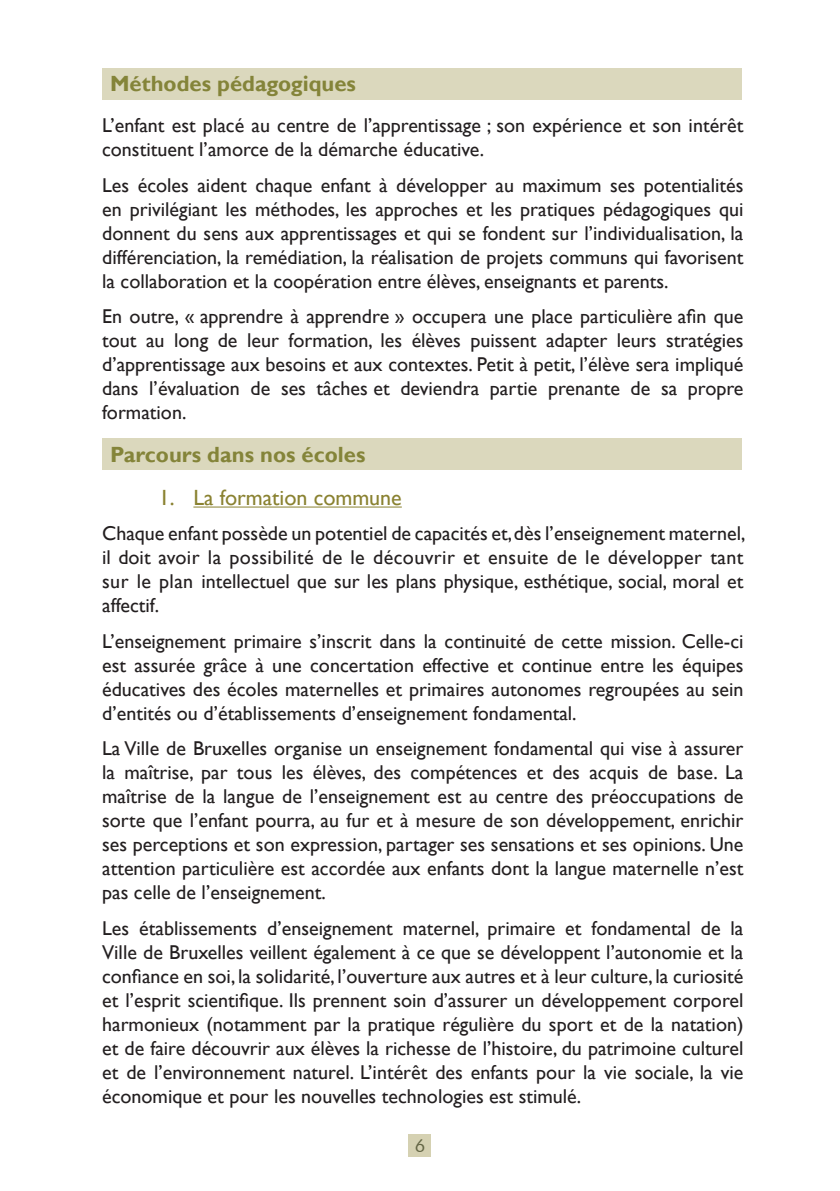
<style>
.page{position:relative;width:840px;height:1191px;background:#fff}
.page>*{position:absolute;margin:0;border:0;box-sizing:border-box;transform-origin:0 0}
.t1{font:700 22px "Gill Sans";color:#848439}
.t2{font:22px "Gill Sans";color:#8a8231}
.t3{font:20px/24px "Gill Sans";color:#231f20;text-align:justify}
</style>
<div class="page">
<div style="left:408px;top:1134px;width:23px;height:23px;background:#d5d1b2"></div>
<hr style="left:193px;top:506px;width:208px;height:1px;background:#8a8231">
<div style="left:102px;top:68px;width:639px;height:31px;background:#dbd8bd"></div>
<div style="left:102px;top:438px;width:639px;height:31px;background:#dbd8bd"></div>
<p class="t1" style="left:110px;top:71px;width:247px">Méthodes pédagogiques</p>
<p class="t3" style="left:102px;top:114px;width:642px">L’enfant est placé au centre de l’apprentissage ; son expérience et son intérêt constituent l’amorce de la démarche éducative.</p>
<p class="t3" style="left:102px;top:173px;width:642px">Les écoles aident chaque enfant à développer au maximum ses potentialités en privilégiant les méthodes, les approches et les pratiques pédagogiques qui donnent du sens aux apprentissages et qui se fondent sur l’individualisation, la différenciation, la remédiation, la réalisation de projets communs qui favorisent la collaboration et la coopération entre élèves, enseignants et parents.</p>
<p class="t3" style="left:102px;top:305px;width:642px">En outre, « apprendre à apprendre » occupera une place particulière afin que tout au long de leur formation, les élèves puissent adapter leurs stratégies d’apprentissage aux besoins et aux contextes. Petit à petit, l’élève sera impliqué dans l’évaluation de ses tâches et deviendra partie prenante de sa propre formation.</p>
<p class="t1" style="left:110px;top:441px;width:256px">Parcours dans nos écoles</p>
<p class="t2" style="left:193px;top:485px;width:210px">La formation commune</p>
<p class="t3" style="left:102px;top:522px;width:644px">Chaque enfant possède un potentiel de capacités et, dès l’enseignement maternel, il doit avoir la possibilité de le découvrir et ensuite de le développer tant sur le plan intellectuel que sur les plans physique, esthétique, social, moral et affectif.</p>
<p class="t3" style="left:102px;top:629px;width:642px">L’enseignement primaire s’inscrit dans la continuité de cette mission. Celle-ci est assurée grâce à une concertation effective et continue entre les équipes éducatives des écoles maternelles et primaires autonomes regroupées au sein d’entités ou d’établissements d’enseignement fondamental.</p>
<p class="t3" style="left:102px;top:737px;width:642px">La Ville de Bruxelles organise un enseignement fondamental qui vise à assurer la maîtrise, par tous les élèves, des compétences et des acquis de base. La maîtrise de la langue de l’enseignement est au centre des préoccupations de sorte que l’enfant pourra, au fur et à mesure de son développement, enrichir ses perceptions et son expression, partager ses sensations et ses opinions. Une attention particulière est accordée aux enfants dont la langue maternelle n’est pas celle de l’enseignement.</p>
<p class="t3" style="left:102px;top:916px;width:642px">Les établissements d’enseignement maternel, primaire et fondamental de la Ville de Bruxelles veillent également à ce que se développent l’autonomie et la confiance en soi, la solidarité, l’ouverture aux autres et à leur culture, la curiosité et l’esprit scientifique. Ils prennent soin d’assurer un développement corporel harmonieux (notamment par la pratique régulière du sport et de la natation) et de faire découvrir aux élèves la richesse de l’histoire, du patrimoine culturel et de l’environnement naturel. L’intérêt des enfants pour la vie sociale, la vie économique et pour les nouvelles technologies est stimulé.</p>
<p class="t2" style="left:159px;top:485px;width:17px">1.</p>
</div>
